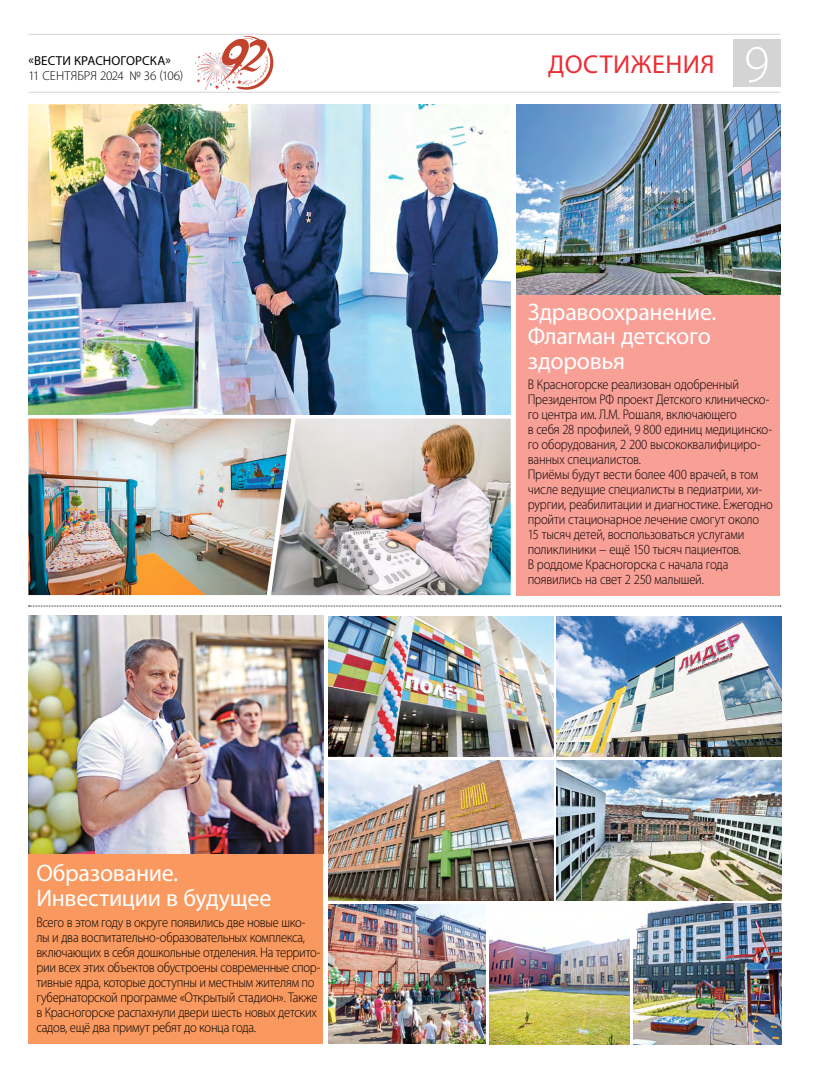
<style>
.page{position:relative;width:820px;height:1078px;background:#fff}
.page>*{position:absolute;margin:0;border:0;box-sizing:border-box;transform-origin:0 0}
.t1{font:300 53px "Myriad Pro";color:#fff}
.t2{font:26px "Myriad Pro";letter-spacing:.02em;color:#ec2d35}
.t3{font:24px/24px "Myriad Pro";letter-spacing:-.01em;color:#fff}
.t4{font:300 14px/15px "Myriad Pro";letter-spacing:-.015em;color:#000;scale:.9 1}
.t5{font:300 13px "Myriad Pro";letter-spacing:-.005em;color:#000}
.t6{font:13px "Myriad Pro";letter-spacing:.01em;color:#000}
</style>
<div class="page">
<hr style="left:28px;top:92px;width:752px;height:1px;background:#d4d4d5">
<hr style="left:28px;top:34px;width:752px;height:1px;background:#d4d4d5">
<div style="left:732px;top:40px;width:48px;height:47px;background:#d4d4d5"></div>
<img style="left:195px;top:52px;width:22px;height:38px">
<svg style="left:217px;top:36px;width:56px;height:54px"></svg>
<div style="left:516px;top:294px;width:264px;height:301px;background:#f89f96"></div>
<svg style="left:29px;top:605px;width:751px;height:1px"></svg>
<img style="left:291px;top:418px;width:219px;height:177px">
<img style="left:28px;top:104px;width:482px;height:310px">
<img style="left:516px;top:104px;width:264px;height:190px">
<img style="left:28px;top:418px;width:263px;height:177px">
<div style="left:28px;top:853px;width:295px;height:190px;background:#f9995f"></div>
<img style="left:328px;top:616px;width:225px;height:140px">
<img style="left:28px;top:615px;width:295px;height:238px">
<img style="left:328px;top:904px;width:157px;height:139px">
<img style="left:633px;top:903px;width:147px;height:140px">
<img style="left:489px;top:938px;width:140px;height:105px">
<img style="left:556px;top:616px;width:224px;height:140px">
<img style="left:328px;top:760px;width:225px;height:140px">
<img style="left:556px;top:760px;width:224px;height:140px">
<p class="t6" style="left:29px;top:53px;width:144px">«ВЕСТИ КРАСНОГОРСКА»</p>
<p class="t5" style="left:28px;top:68px;width:156px">11 СЕНТЯБРЯ 2024 № 36 (106)</p>
<h3 class="t3" style="left:36px;top:860px;width:236px;line-height:25px">Образование.<br>Инвестиции в будущее</h3>
<p class="t4" style="left:36px;top:914px;width:317px">Всего в этом году в округе появились две новые шко&shy;лы и два воспитательно-образовательных комплекса, включающих в себя дошкольные отделения. На террито&shy;рии всех этих объектов обустроены современные спор&shy;тивные ядра, которые доступны и местным жителям по губернаторской программе «Открытый стадион». Также в Красногорске распахнули двери шесть новых детских садов, ещё два примут ребят до конца года.</p>
<h2 class="t2" style="left:548px;top:48px;width:168px">ДОСТИЖЕНИЯ</h2>
<h1 class="t1" style="left:743px;top:32px;width:27px">9</h1>
<h3 class="t3" style="left:527px;top:300px;width:190px">Здравоохранение.<br>Флагман детского здоровья</h3>
<p class="t4" style="left:527px;top:377px;width:274px">В Красногорске реализован одобренный Президентом РФ проект Детского клиническо&shy;го центра им. Л.М. Рошаля, включающего<br>в себя 28 профилей, 9 800 единиц медицинско&shy;го оборудования, 2 200 высококвалифициро&shy;ванных специалистов.<br>Приёмы будут вести более 400 врачей, в том числе ведущие специалисты в педиатрии, хи&shy;рургии, реабилитации и диагностике. Ежегодно пройти стационарное лечение смогут около 15 тысяч детей, воспользоваться услугами поликлиники − ещё 150 тысяч пациентов.<br>В роддоме Красногорска с начала года появились на свет 2 250 малышей.</p>
</div>
